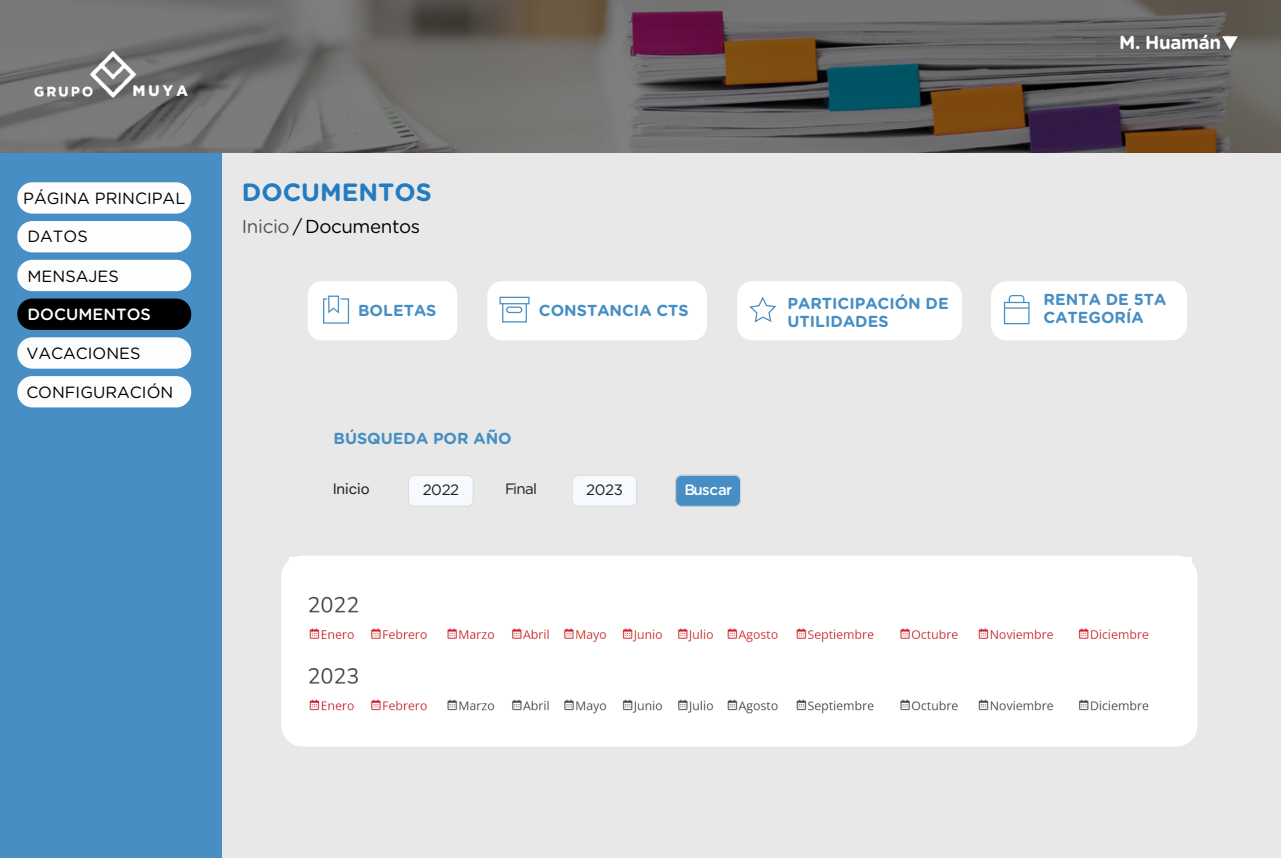
<style>
.page{position:relative;width:1281px;height:858px;background:#fff}
.page>*{position:absolute;margin:0;border:0;box-sizing:border-box;transform-origin:0 0}
.t1{font:700 25px "Gotham Rounded";color:#237cc0}
.t2{font:18.75px "Gotham Rounded";letter-spacing:-.02em;color:#000}
.t3{font:700 18.75px "Gotham Rounded";letter-spacing:-.02em;color:#fff}
.t4{font:18.75px "DM Sans";color:#fff}
.t5{font:16.25px "Gotham Rounded";color:#000}
.t6{font:500 16.25px "Gotham Rounded";color:#fff}
.t7{font:700 15.88px/18px "Gotham Rounded";color:#468ec3}
.t8{font:15px "Gotham Rounded";letter-spacing:-.025em;color:#1d1d1b}
.t9{font:15px "DM Sans";color:#1d1d1b}
.t10{font:500 15px "Gotham Rounded";letter-spacing:-.045em;color:#fff}
.s1{color:#555454}
</style>
<div class="page">
<div style="left:0;top:152px;width:1281px;height:706px;background:#e8e8e8"></div>
<div style="left:0;top:98px;width:222px;height:760px;background:#468ec3"></div>
<div style="left:17px;top:182px;width:174px;height:32px;background:#fdfdfd;border-radius:15px"></div>
<div style="left:17px;top:221px;width:174px;height:31px;background:#fdfdfd;border-radius:15px"></div>
<div style="left:17px;top:260px;width:174px;height:31px;background:#fdfdfd;border-radius:15px"></div>
<div style="left:17px;top:299px;width:174px;height:31px;background:#000;border-radius:15px"></div>
<div style="left:17px;top:337px;width:174px;height:32px;background:#fdfdfd;border-radius:15px"></div>
<div style="left:17px;top:376px;width:174px;height:31px;background:#fdfdfd;border-radius:15px"></div>
<svg style="left:408px;top:475px;width:65px;height:32px;background:#f3f6f9"></svg>
<svg style="left:572px;top:475px;width:65px;height:32px;background:#f3f6f9"></svg>
<svg style="left:675px;top:475px;width:66px;height:32px;background:#5495c5"></svg>
<div style="left:281px;top:556px;width:916px;height:190px;background:#fff;border-radius:21px"></div>
<img style="left:290px;top:557px;width:901px;height:157px">
<div style="left:308px;top:281px;width:149px;height:59px;background:#fff;border-radius:14px"></div>
<div style="left:737px;top:281px;width:225px;height:59px;background:#fff;border-radius:15px"></div>
<div style="left:991px;top:281px;width:196px;height:59px;background:#fff;border-radius:16px"></div>
<svg style="left:323px;top:295px;width:27px;height:29px"></svg>
<svg style="left:749px;top:296px;width:28px;height:27px"></svg>
<div style="left:487px;top:281px;width:220px;height:59px;background:#fff;border-radius:15px"></div>
<svg style="left:499px;top:296px;width:31px;height:9px"></svg>
<div style="left:502px;top:303px;width:25px;height:19px;border:1px solid #468ec3"></div>
<div style="left:506px;top:306px;width:16px;height:7px;border:1px solid #468ec3;border-radius:3px"></div>
<div style="left:1004px;top:302px;width:25px;height:22px;border:1px solid #468ec3"></div>
<svg style="left:1008px;top:295px;width:17px;height:9px"></svg>
<hr style="left:1004px;top:307px;width:25px;height:2px;background:#468ec3">
<svg style="left:0;top:0;width:1280px;height:153px;background:#65605e"></svg>
<img style="left:0;top:30px;width:221px;height:122px">
<svg style="left:1222px;top:36px;width:15px;height:14px"></svg>
<p class="t5" style="left:23px;top:187px;width:164px">PÁGINA PRINCIPAL</p>
<p class="t5" style="left:28px;top:226px;width:62px">DATOS</p>
<p class="t5" style="left:28px;top:265px;width:93px">MENSAJES</p>
<p class="t6" style="left:28px;top:303px;width:125px">DOCUMENTOS</p>
<p class="t5" style="left:26px;top:342px;width:116px">VACACIONES</p>
<p class="t5" style="left:26px;top:381px;width:148px">CONFIGURACIÓN</p>
<h1 class="t1" style="left:242px;top:174px;width:191px">DOCUMENTOS</h1>
<p class="t2" style="left:242px;top:213px;width:180px"><span class="s1">Inicio</span> / Documentos</p>
<p class="t3" style="left:1119px;top:29px;width:103px">M. Huamán</p>
<p class="t4" style="left:1156px;top:31px;width:60px">uaman</p>
<p class="t7" style="left:358px;top:301px;width:80px">BOLETAS</p>
<p class="t7" style="left:787px;top:294px;width:163px">PARTICIPACIÓN DE<br>UTILIDADES</p>
<p class="t7" style="left:1043px;top:289px;width:124px">RENTA DE 5TA<br>CATEGORÍA</p>
<p class="t7" style="left:539px;top:301px;width:151px">CONSTANCIA CTS</p>
<p class="t7" style="left:333px;top:429px;width:180px">BÚSQUEDA POR AÑO</p>
<p class="t9" style="left:333px;top:480px;width:38px">Inicio</p>
<p class="t8" style="left:423px;top:480px;width:38px">2022</p>
<p class="t8" style="left:505px;top:479px;width:34px">Final</p>
<p class="t8" style="left:586px;top:480px;width:38px">2023</p>
<p class="t10" style="left:684px;top:479px;width:49px">Buscar</p>
</div>
